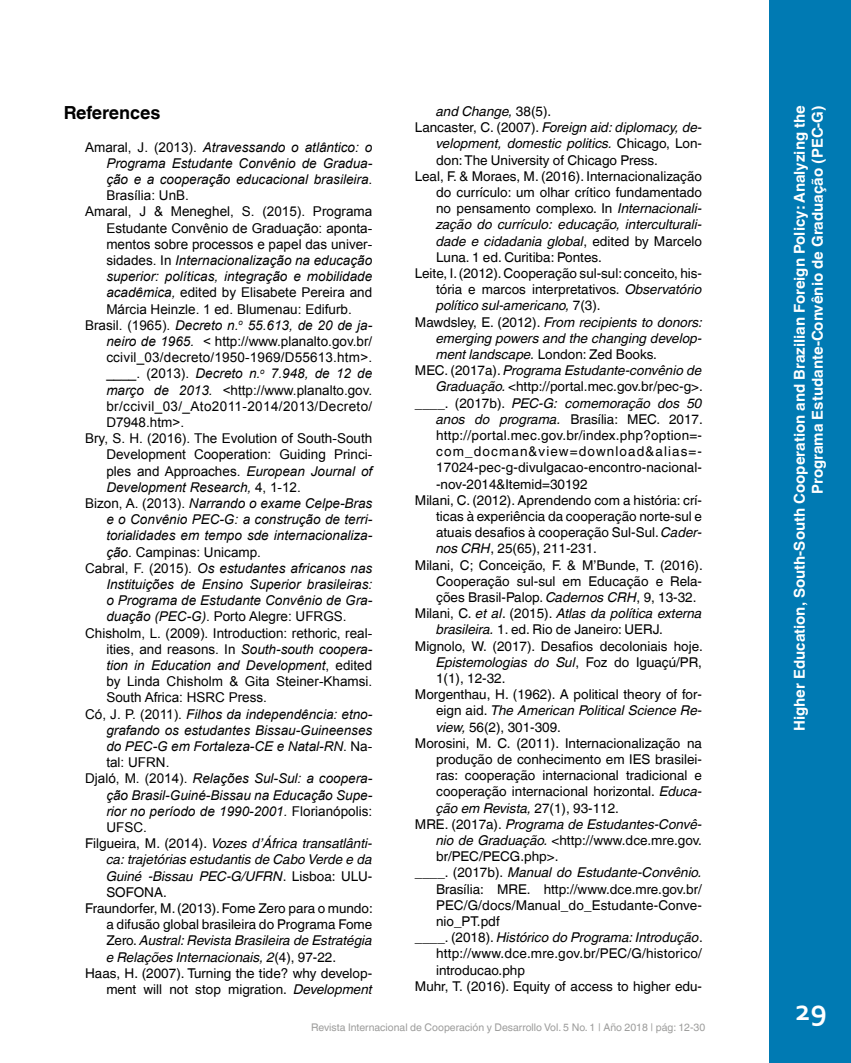
<style>
.page{position:relative;width:851px;height:1063px;background:#fff}
.page>*{position:absolute;margin:0;border:0;box-sizing:border-box;transform-origin:0 0}
.t1{font:700 30px "Corbel";color:#fff}
.SUBTITULO{font:700 18px "Helvetica World";letter-spacing:-.005em;color:#000}
.t2{font:700 15px/18px "Helvetica World";color:#fff;text-align:right}
.REFERENCIAS{font:13.5px/16.2px "Helvetica World";color:#000;text-align:justify}
.REFERENCIAS-2{font:13.5px/16.2px "Arial";color:#000;text-align:justify}
.REFERENCIAS-3{font:italic 13.5px/16.2px "Arial";color:#000;text-align:justify}
.REFERENCIAS-4{font:italic 13.5px/16.2px "Helvetica World";color:#000;text-align:justify}
.t3{font:10.5px "Helvetica World";color:#9d9d9c}
.s1{font-style:normal}
.s2{font-style:italic}
</style>
<div class="page">
<div style="left:769px;top:0;width:81px;height:1063px;background:#007ab3"></div>
<p class="SUBTITULO" style="left:64px;top:102px;width:98px">References</p>
<p class="REFERENCIAS-3" style="left:106px;top:139px;width:267px;text-indent:-21px"><span class="s1">Amaral, J. (2013).</span> Atravessando o atlântico: o Programa Estudante Convênio de Gradua&shy;ção e a cooperação educacional brasileira<span class="s1">.<br>Brasília: UnB.</span></p>
<p class="REFERENCIAS-2" style="left:106px;top:204px;width:267px;text-indent:-21px">Amaral, J &amp; Meneghel, S. (2015). Programa Estudante Convênio de Graduação: aponta&shy;mentos sobre processos e papel das univer&shy;sidades. In <span class="s2">Internacionalização na educação superior: políticas, integração e mobilidade acadêmica,</span> edited by Elisabete Pereira and Márcia Heinzle. 1 ed. Blumenau: Edifurb.</p>
<p class="REFERENCIAS-2" style="left:106px;top:317px;width:267px;text-indent:-21px">Brasil. (1965). <span class="s2">Decreto n.</span><sup>o</sup> <span class="s2">55.613, de 20 de ja&shy;neiro de 1965.</span> &lt; http://www.planalto.gov.br/ ccivil_03/decreto/1950-1969/D55613.htm&gt;. ____. (2013). <span class="s2">Decreto n.</span><sup>o</sup> <span class="s2">7.948, de 12 de março de 2013.</span> &lt;http://www.planalto.gov. br/ccivil_03/_Ato2011-2014/2013/Decreto/ D7948.htm&gt;.</p>
<p class="REFERENCIAS-2" style="left:106px;top:431px;width:267px;text-indent:-21px">Bry, S. H. (2016). The Evolution of South-South Development Cooperation: Guiding Princi&shy;ples and Approaches. <span class="s2">European Journal of Development Research,</span> 4, 1-12.</p>
<p class="REFERENCIAS-3" style="left:106px;top:495px;width:267px;text-indent:-21px"><span class="s1">Bizon, A. (2013).</span> Narrando o exame Celpe-Bras e o Convênio PEC-G: a construção de terri&shy;torialidades em tempo sde internacionaliza&shy;ção<span class="s1">. Campinas: Unicamp.</span></p>
<p class="REFERENCIAS-3" style="left:106px;top:560px;width:267px;text-indent:-21px"><span class="s1">Cabral, F. (2015).</span> Os estudantes africanos nas Instituições de Ensino Superior brasileiras: o Programa de Estudante Convênio de Gra&shy;duação (PEC-G)<span class="s1">. Porto Alegre: UFRGS.</span></p>
<p class="REFERENCIAS-2" style="left:106px;top:625px;width:267px;text-indent:-21px">Chisholm, L. (2009). Introduction: rethoric, real&shy;ities, and reasons. In <span class="s2">South-south coopera&shy;tion in Education and Development</span>, edited by Linda Chisholm &amp; Gita Steiner-Khamsi.<br>South Africa: HSRC Press.</p>
<p class="REFERENCIAS-3" style="left:106px;top:706px;width:267px;text-indent:-21px"><span class="s1">Có, J. P. (2011).</span> Filhos da independência: etno&shy;grafando os estudantes Bissau-Guineenses do PEC-G em Fortaleza-CE e Natal-RN<span class="s1">. Na&shy;tal: UFRN.</span></p>
<p class="REFERENCIAS-3" style="left:106px;top:771px;width:267px;text-indent:-21px"><span class="s1">Djaló, M. (2014).</span> Relações Sul-Sul: a coopera&shy;ção Brasil-Guiné-Bissau na Educação Supe&shy;rior no período de 1990-2001. <span class="s1">Florianópolis:<br>UFSC.</span></p>
<p class="REFERENCIAS-4" style="left:106px;top:835px;width:267px;text-indent:-21px"><span class="s1">Filgueira, M. (2014).</span> Vozes d’África transatlânti&shy;ca: trajetórias estudantis de Cabo Verde e da Guiné -Bissau PEC-G/UFRN<span class="s1">. Lisboa: ULU-SOFONA.</span></p>
<p class="REFERENCIAS" style="left:106px;top:900px;width:268px;text-indent:-21px">Fraundorfer, M. (2013). Fome Zero para o mundo: a difusão global brasileira do Programa Fome Zero. <span class="s2">Austral: Revista Brasileira de Estratégia e Relações Internacionais, 2</span>(4), 97-22.</p>
<p class="REFERENCIAS" style="left:85px;top:965px;width:289px;text-align:right">Haas, H. (2007). Turning the tide? why develop&shy;ment will not stop migration. <span class="s2">Development</span></p>
<p class="REFERENCIAS-4" style="left:436px;top:103px;width:117px">and Change, <span class="s1">38(5).</span></p>
<p class="REFERENCIAS" style="left:436px;top:119px;width:267px;text-indent:-21px">Lancaster, C. (2007). <span class="s2">Foreign aid: diplomacy, de&shy;velopment, domestic politics.</span> Chicago, Lon&shy;don: The University of Chicago Press.</p>
<p class="REFERENCIAS" style="left:436px;top:168px;width:267px;text-indent:-21px">Leal, F. &amp; Moraes, M. (2016). Internacionalização do currículo: um olhar crítico fundamentado no pensamento complexo. In <span class="s2">Internacionali&shy;zação do currículo: educação, interculturali&shy;dade e cidadania global</span>, edited by Marcelo Luna. 1 ed. Curitiba: Pontes.</p>
<p class="REFERENCIAS" style="left:436px;top:265px;width:267px;text-indent:-21px">Leite, I. (2012). Cooperação sul-sul: conceito, his&shy;tória e marcos interpretativos. <span class="s2">Observatório político sul-americano,</span> 7(3).</p>
<p class="REFERENCIAS-4" style="left:436px;top:314px;width:268px;text-indent:-21px"><span class="s1">Mawdsley, E. (2012).</span> From recipients to donors: emerging powers and the changing develop&shy;ment landscape. <span class="s1">London: Zed Books.</span></p>
<p class="REFERENCIAS" style="left:415px;top:362px;width:289px;text-align:right">MEC. (2017a). <span class="s2">Programa Estudante-convênio de<br>Graduação.</span> &lt;http://portal.mec.gov.br/pec-g&gt;.</p>
<p class="REFERENCIAS" style="left:436px;top:395px;width:268px;text-indent:-21px">____. (2017b). <span class="s2">PEC-G: comemoração dos 50 anos do programa.</span> Brasília: MEC. 2017. http://portal.mec.gov.br/index.php?option=- com_docman&amp;view=download&amp;alias=- 17024-pec-g-divulgacao-encontro-nacional--nov-2014&amp;Itemid=30192</p>
<p class="REFERENCIAS" style="left:436px;top:492px;width:267px;text-indent:-21px">Milani, C. (2012). Aprendendo com a história: crí&shy;ticas à experiência da cooperação norte-sul e atuais desafios à cooperação Sul-Sul. <span class="s2">Cader&shy;nos CRH</span>, 25(65), 211-231.</p>
<p class="REFERENCIAS" style="left:436px;top:557px;width:268px;text-indent:-21px">Milani, C; Conceição, F. &amp; M’Bunde, T. (2016).<br>Cooperação sul-sul em Educação e Rela&shy;ções Brasil-Palop. <span class="s2">Cadernos CRH</span>, 9, 13-32.</p>
<p class="REFERENCIAS" style="left:436px;top:605px;width:267px;text-indent:-21px">Milani, C. <span class="s2">et al</span>. (2015). <span class="s2">Atlas da política externa brasileira.</span> 1. ed. Rio de Janeiro: UERJ.</p>
<p class="REFERENCIAS" style="left:436px;top:638px;width:268px;text-indent:-21px">Mignolo, W. (2017). Desafios decoloniais hoje.<br><span class="s2">Epistemologias do Sul</span>, Foz do Iguaçú/PR, 1(1), 12-32.</p>
<p class="REFERENCIAS" style="left:436px;top:686px;width:267px;text-indent:-21px">Morgenthau, H. (1962). A political theory of for&shy;eign aid. <span class="s2">The American Political Science Re&shy;view,</span> 56(2), 301-309.</p>
<p class="REFERENCIAS" style="left:436px;top:735px;width:267px;text-indent:-21px">Morosini, M. C. (2011). Internacionalização na produção de conhecimento em IES brasilei&shy;ras: cooperação internacional tradicional e cooperação internacional horizontal. <span class="s2">Educa&shy;ção em Revista,</span> 27(1), 93-112.</p>
<p class="REFERENCIAS" style="left:436px;top:816px;width:267px;text-indent:-21px">MRE. (2017a). <span class="s2">Programa de Estudantes-Convê&shy;nio de Graduação.</span> &lt;http://www.dce.mre.gov. br/PEC/PECG.php&gt;.</p>
<p class="REFERENCIAS" style="left:436px;top:865px;width:267px;text-indent:-21px">____. (2017b). <span class="s2">Manual do Estudante-Convênio.<br></span>Brasília: MRE. http://www.dce.mre.gov.br/ PEC/G/docs/Manual_do_Estudante-Conve&shy;nio_PT.pdf</p>
<p class="REFERENCIAS" style="left:436px;top:929px;width:268px;text-indent:-21px">____. (2018). <span class="s2">Histórico do Programa: Introdução</span>. http://www.dce.mre.gov.br/PEC/G/historico/ introducao.php</p>
<p class="REFERENCIAS" style="left:415px;top:978px;width:289px">Muhr, T. (2016). Equity of access to higher edu-</p>
<p class="t3" style="left:311px;top:1021px;width:395px">Revista Internacional de Cooperación y Desarrollo Vol. 5 No. 1 | Año 2018 | pág: 12-30</p>
<p class="t2" style="left:790px;top:731px;width:628px;rotate:-90deg">Higher Education, South-South Cooperation and Brazilian Foreign Policy: Analyzing the<br>Programa Estudante-Convênio de Graduação (PEC-G)</p>
<h1 class="t1" style="left:795px;top:992px;width:33px">29</h1>
</div>
